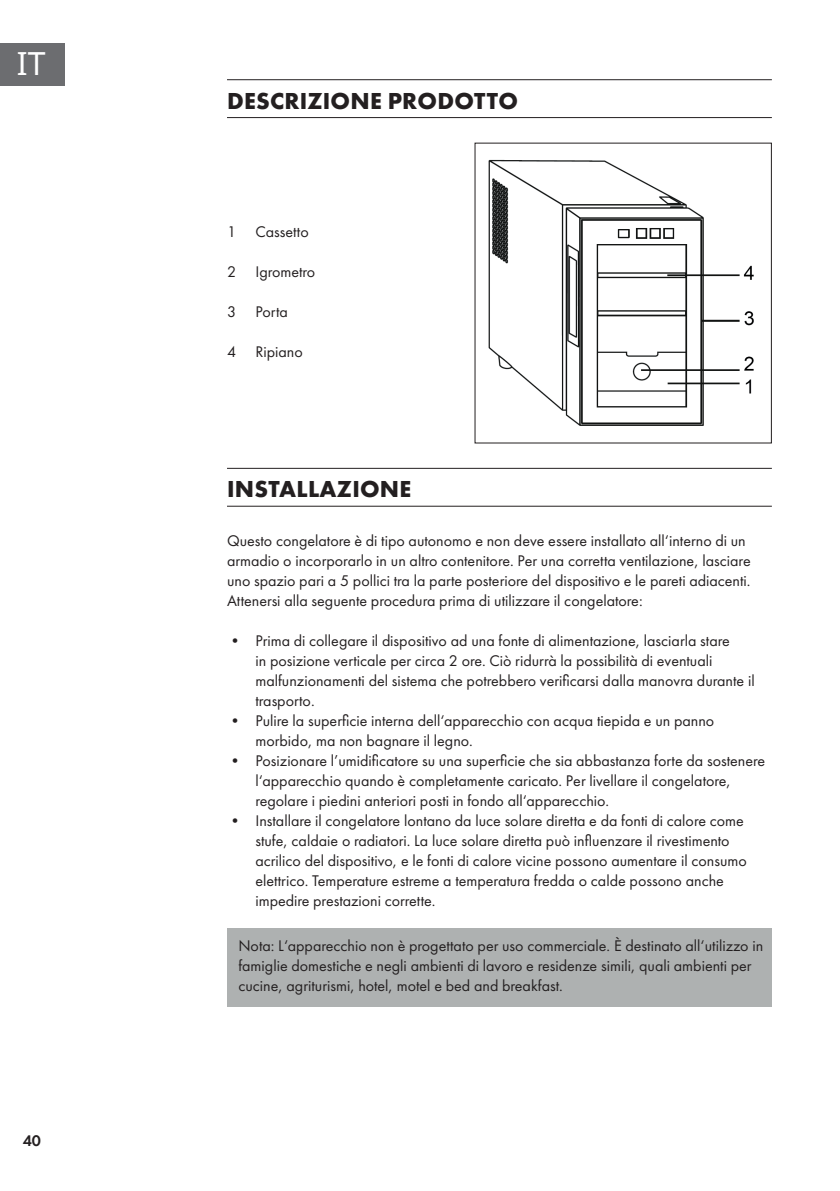
<style>
.page{position:relative;width:840px;height:1191px;background:#fff}
.page>*{position:absolute;margin:0;border:0;box-sizing:border-box;transform-origin:0 0}
.t1{font:32px "Noto Sans";color:#fff}
.t2{font:700 24px "Futura PTW08";letter-spacing:.01em;color:#231f20}
.t3{font:16px/20px "Futura PTW08";color:#231f20}
.t4{font:600 16px "Futura PTW08";color:#231f20}
</style>
<div class="page">
<div style="left:0;top:43px;width:65px;height:42px;background:#6c6d70"></div>
<hr style="left:227px;top:79px;width:544px;height:1px;background:#231f20">
<hr style="left:227px;top:117px;width:544px;height:1px;background:#231f20">
<hr style="left:227px;top:468px;width:544px;height:1px;background:#231f20">
<hr style="left:227px;top:506px;width:544px;height:1px;background:#231f20">
<div style="left:227px;top:928px;width:544px;height:78px;background:#aeb1b1"></div>
<img style="left:488px;top:159px;width:266px;height:267px">
<h1 class="t1" style="left:17px;top:41px;width:30px">IT</h1>
<p class="t4" style="left:23px;top:1130px;width:20px">40</p>
<h2 class="t2" style="left:227px;top:85px;width:292px">DESCRIZIONE PRODOTTO</h2>
<p class="t3" style="left:227px;top:221px;width:83px">1 Cassetto</p>
<p class="t3" style="left:227px;top:261px;width:90px">2 Igrometro</p>
<p class="t3" style="left:227px;top:301px;width:62px">3 Porta</p>
<p class="t3" style="left:227px;top:341px;width:77px">4 Ripiano</p>
<h2 class="t2" style="left:227px;top:474px;width:185px">INSTALLAZIONE</h2>
<p class="t3" style="left:227px;top:530px;width:525px">Questo congelatore è di tipo autonomo e non deve essere installato all‘interno di un armadio o incorporarlo in un altro contenitore. Per una corretta ventilazione, lasciare uno spazio pari a 5 pollici tra la parte posteriore del dispositivo e le pareti adiacenti.<br>Attenersi alla seguente procedura prima di utilizzare il congelatore:</p>
<p class="t3" style="left:255px;top:630px;width:500px;text-indent:-28px">• Prima di collegare il dispositivo ad una fonte di alimentazione, lasciarla stare<br>in posizione verticale per circa 2 ore. Ciò ridurrà la possibilità di eventuali malfunzionamenti del sistema che potrebbero verificarsi dalla manovra durante il trasporto.</p>
<p class="t3" style="left:255px;top:710px;width:460px;text-indent:-28px">• Pulire la superficie interna dell‘apparecchio con acqua tiepida e un panno morbido, ma non bagnare il legno.</p>
<p class="t3" style="left:255px;top:750px;width:511px;text-indent:-28px">• Posizionare l’umidificatore su una superficie che sia abbastanza forte da sostenere l‘apparecchio quando è completamente caricato. Per livellare il congelatore, regolare i piedini anteriori posti in fondo all‘apparecchio.</p>
<p class="t3" style="left:255px;top:810px;width:492px;text-indent:-28px">• Installare il congelatore lontano da luce solare diretta e da fonti di calore come stufe, caldaie o radiatori. La luce solare diretta può influenzare il rivestimento acrilico del dispositivo, e le fonti di calore vicine possono aumentare il consumo elettrico. Temperature estreme a temperatura fredda o calde possono anche impedire prestazioni corrette.</p>
<p class="t3" style="left:238px;top:936px;width:526px">Nota: L‘apparecchio non è progettato per uso commerciale. È destinato all‘utilizzo in famiglie domestiche e negli ambienti di lavoro e residenze simili, quali ambienti per cucine, agriturismi, hotel, motel e bed and breakfast.</p>
</div>
